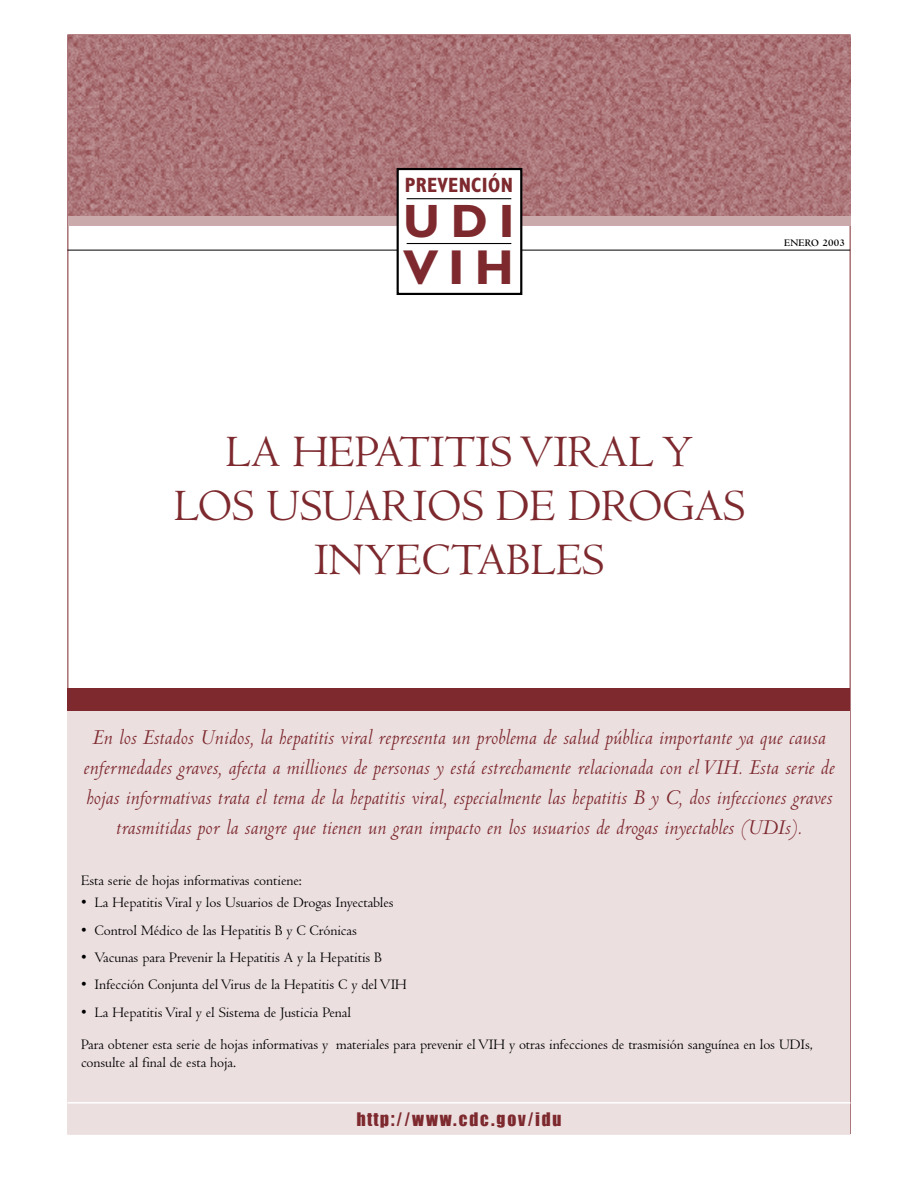
<style>
.page{position:relative;width:918px;height:1188px;background:#fff}
.page>*{position:absolute;margin:0;border:0;box-sizing:border-box;transform-origin:0 0}
.t1{font:700 49.2px "Humanist 521 BT";color:#7d292e}
.t2{font:700 46.95px "Humanist 521 BT";color:#7d292e}
.t3{font:46.5px/54px "Centaur";color:#7d292e;text-align:center}
.t4{font:italic 22.5px/30px "Centaur";letter-spacing:.01em;color:#7d292e;text-align:center}
.t5{font:700 condensed 20.7px "Humanist 521 BT";letter-spacing:.02em;color:#7d292e}
.t6{font:19.5px "Ignatius";letter-spacing:.075em;color:#7d292e}
.t7{font:15px/32px "Centaur";letter-spacing:-.005em;color:#000}
.t8{font:700 10.5px "Centaur";letter-spacing:.025em;color:#000}
</style>
<div class="page">
<div style="left:68px;top:35px;width:783px;height:190px;background:#cbaaab"></div>
<img style="left:68px;top:35px;width:783px;height:180px">
<div style="left:68px;top:704px;width:782px;height:430px;background:#ecdfe0"></div>
<div style="left:68px;top:688px;width:782px;height:23px;background:#7d292e"></div>
<hr style="left:68px;top:250px;width:782px;height:1px;background:#000">
<div style="left:398px;top:169px;width:123px;height:125px;background:#fff"></div>
<div style="left:397px;top:168px;width:125px;height:127px;border:2px solid #000"></div>
<hr style="left:407px;top:198px;width:104px;height:1px;background:#000">
<hr style="left:407px;top:243px;width:104px;height:1px;background:#000">
<hr style="left:68px;top:1102px;width:782px;height:2px;background:#fff">
<h3 class="t5" style="left:405px;top:178px;width:109px">PREVENCIÓN</h3>
<h2 class="t2" style="left:403px;top:204px;width:112px">UDI</h2>
<h1 class="t1" style="left:404px;top:250px;width:111px">VIH</h1>
<p class="t8" style="left:784px;top:238px;width:62px">ENERO 2003</p>
<h3 class="t3" style="left:173px;top:430px;width:573px">LA HEPATITIS VIRAL Y<br>LOS USUARIOS DE DROGAS<br>INYECTABLES</h3>
<p class="t4" style="left:84px;top:725px;width:752px">En los Estados Unidos, la hepatitis viral representa un problema de salud pública importante ya que causa enfermedades graves, afecta a milliones de personas y está estrechamente relacionada con el VIH. Esta serie de hojas informativas trata el tema de la hepatitis viral, especialmente las hepatitis B y C, dos infecciones graves trasmitidas por la sangre que tienen un gran impacto en los usuarios de drogas inyectables (UDIs).</p>
<p class="t7" style="left:81px;top:866px;width:222px">Esta serie de hojas informativas contiene:</p>
<p class="t7" style="left:81px;top:888px;width:314px">• La Hepatitis Viral y los Usuarios de Drogas Inyectables</p>
<p class="t7" style="left:81px;top:916px;width:277px">• Control Médico de las Hepatitis B y C Crónicas</p>
<p class="t7" style="left:81px;top:943px;width:302px">• Vacunas para Prevenir la Hepatitis A y la Hepatitis B</p>
<p class="t7" style="left:81px;top:970px;width:327px">• Infección Conjunta del Virus de la Hepatitis C y del VIH</p>
<p class="t7" style="left:81px;top:998px;width:733px">• La Hepatitis Viral y el Sistema de Justicia Penal<br>Para obtener esta serie de hojas informativas y materiales para prevenir el VIH y otras infecciones de trasmisión sanguínea en los UDIs,</p>
<p class="t7" style="left:81px;top:1048px;width:157px">consulte al final de esta hoja.</p>
<h3 class="t6" style="left:356px;top:1112px;width:207px">http://www.cdc.gov/idu</h3>
</div>
